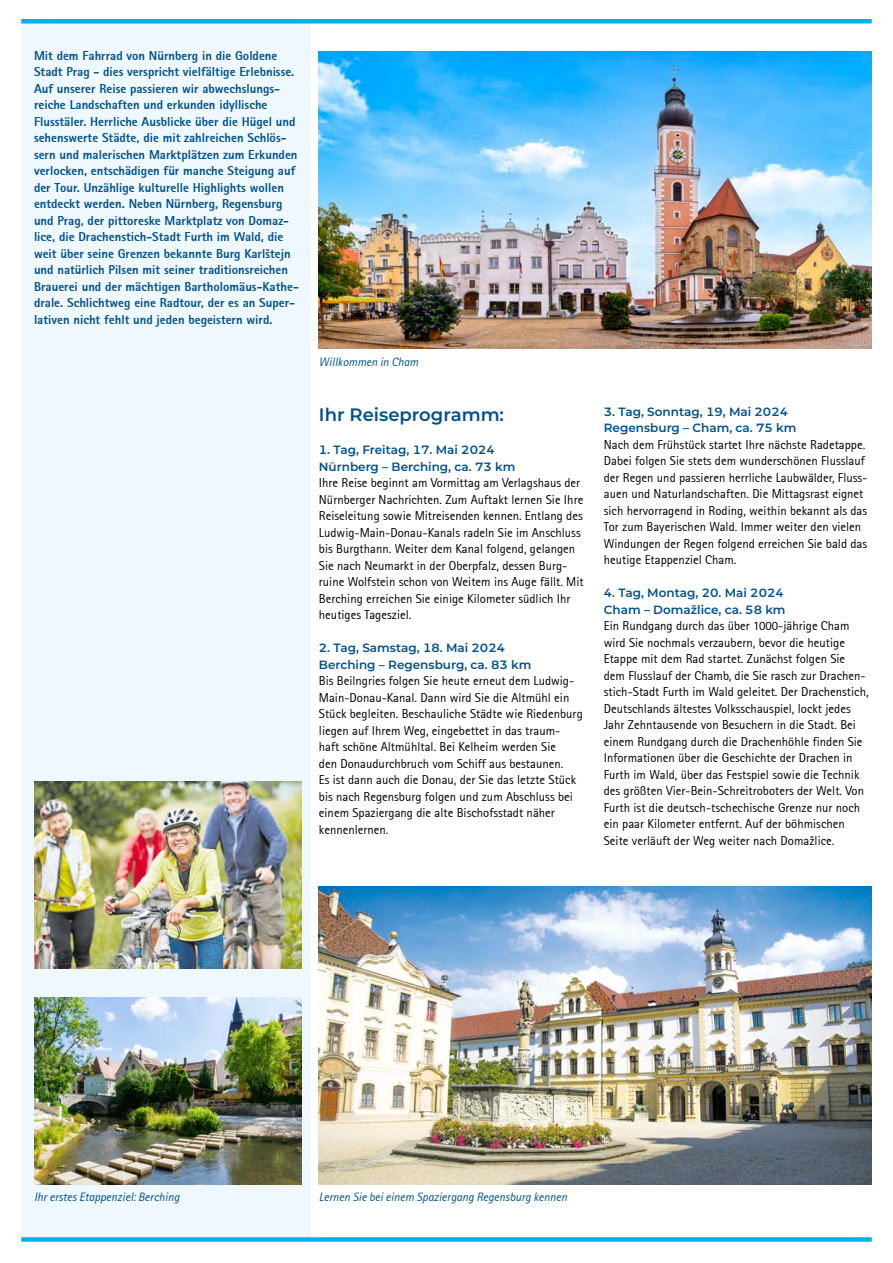
<style>
.page{position:relative;width:893px;height:1263px;background:#fff}
.page>*{position:absolute;margin:0;border:0;box-sizing:border-box;transform-origin:0 0}
.t1{font:600 18px "Montserrat";color:#00508c}
.t2{font:12.75px/16.5px "Rotis Sans Serif";color:#000}
.t3{font:800 12.75px/16.5px "Rotis Sans Serif";color:#00508c}
.t4{font:600 12px/16.5px "Montserrat";color:#00508c}
.t5{font:italic 12px "Rotis Sans Serif";color:#00508c}
</style>
<div class="page">
<div style="left:21px;top:24px;width:289px;height:1213px;background:#eef8fe"></div>
<div style="left:21px;top:19px;width:851px;height:5px;background:#00b1eb"></div>
<div style="left:21px;top:1237px;width:851px;height:5px;background:#00b1eb"></div>
<img style="left:319px;top:51px;width:553px;height:298px">
<img style="left:319px;top:887px;width:553px;height:297px">
<img style="left:34px;top:781px;width:268px;height:187px">
<img style="left:34px;top:997px;width:268px;height:187px">
<p class="t3" style="left:34px;top:47px;width:266px">Mit dem Fahrrad von Nürnberg in die Goldene Stadt Prag - dies verspricht vielfältige Erlebnisse.<br>Auf unserer Reise passieren wir abwechslungs&shy;reiche Landschaften und erkunden idyllische Flusstäler. Herrliche Ausblicke über die Hügel und sehenswerte Städte, die mit zahlreichen Schlös&shy;sern und malerischen Marktplätzen zum Erkunden verlocken, entschädigen für manche Steigung auf der Tour. Unzählige kulturelle Highlights wollen entdeckt werden. Neben Nürnberg, Regensburg und Prag, der pittoreske Marktplatz von Domaz&shy;lice, die Drachenstich-Stadt Furth im Wald, die weit über seine Grenzen bekannte Burg Karlštejn und natürlich Pilsen mit seiner traditionsreichen Brauerei und der mächtigen Bartholomäus-Kathe&shy;drale. Schlichtweg eine Radtour, der es an Super&shy;lativen nicht fehlt und jeden begeistern wird.</p>
<p class="t5" style="left:319px;top:354px;width:101px">Willkommen in Cham</p>
<h1 class="t1" style="left:319px;top:402px;width:187px">Ihr Reiseprogramm:</h1>
<p class="t4" style="left:319px;top:441px;width:198px">1. Tag, Freitag, 17. Mai 2024<br>Nürnberg – Berching, ca. 73 km</p>
<p class="t2" style="left:319px;top:475px;width:266px">Ihre Reise beginnt am Vormittag am Verlagshaus der Nürnberger Nachrichten. Zum Auftakt lernen Sie Ihre Reiseleitung sowie Mitreisenden kennen. Entlang des Ludwig-Main-Donau-Kanals radeln Sie im Anschluss bis Burgthann. Weiter dem Kanal folgend, gelangen Sie nach Neumarkt in der Oberpfalz, dessen Burg&shy;ruine Wolfstein schon von Weitem ins Auge fällt. Mit Berching erreichen Sie einige Kilometer südlich Ihr heutiges Tagesziel.</p>
<p class="t4" style="left:319px;top:639px;width:214px">2. Tag, Samstag, 18. Mai 2024<br>Berching – Regensburg, ca. 83 km</p>
<p class="t2" style="left:319px;top:673px;width:265px">Bis Beilngries folgen Sie heute erneut dem Ludwig-Main-Donau-Kanal. Dann wird Sie die Altmühl ein Stück begleiten. Beschauliche Städte wie Riedenburg liegen auf Ihrem Weg, eingebettet in das traum&shy;haft schöne Altmühltal. Bei Kelheim werden Sie<br>den Donaudurchbruch vom Schiff aus bestaunen.<br>Es ist dann auch die Donau, der Sie das letzte Stück bis nach Regensburg folgen und zum Abschluss bei einem Spaziergang die alte Bischofsstadt näher kennenlernen.</p>
<p class="t4" style="left:604px;top:403px;width:194px">3. Tag, Sonntag, 19, Mai 2024<br>Regensburg – Cham, ca. 75 km</p>
<p class="t2" style="left:604px;top:436px;width:265px">Nach dem Frühstück startet Ihre nächste Radetappe.<br>Dabei folgen Sie stets dem wunderschönen Flusslauf der Regen und passieren herrliche Laubwälder, Fluss&shy;auen und Naturlandschaften. Die Mittagsrast eignet sich hervorragend in Roding, weithin bekannt als das Tor zum Bayerischen Wald. Immer weiter den vielen Windungen der Regen folgend erreichen Sie bald das heutige Etappenziel Cham.</p>
<p class="t4" style="left:604px;top:584px;width:183px">4. Tag, Montag, 20. Mai 2024<br>Cham – Domažlice, ca. 58 km</p>
<p class="t2" style="left:604px;top:617px;width:266px">Ein Rundgang durch das über 1000-jährige Cham wird Sie nochmals verzaubern, bevor die heutige Etappe mit dem Rad startet. Zunächst folgen Sie dem Flusslauf der Chamb, die Sie rasch zur Drachen&shy;stich-Stadt Furth im Wald geleitet. Der Drachenstich, Deutschlands ältestes Volksschauspiel, lockt jedes Jahr Zehntausende von Besuchern in die Stadt. Bei einem Rundgang durch die Drachenhöhle finden Sie Informationen über die Geschichte der Drachen in Furth im Wald, über das Festspiel sowie die Technik des größten Vier-Bein-Schreitroboters der Welt. Von Furth ist die deutsch-tschechische Grenze nur noch ein paar Kilometer entfernt. Auf der böhmischen Seite verläuft der Weg weiter nach Domažlice.</p>
<p class="t5" style="left:34px;top:1190px;width:147px">Ihr erstes Etappenziel: Berching</p>
<p class="t5" style="left:319px;top:1190px;width:250px">Lernen Sie bei einem Spaziergang Regensburg kennen</p>
</div>
